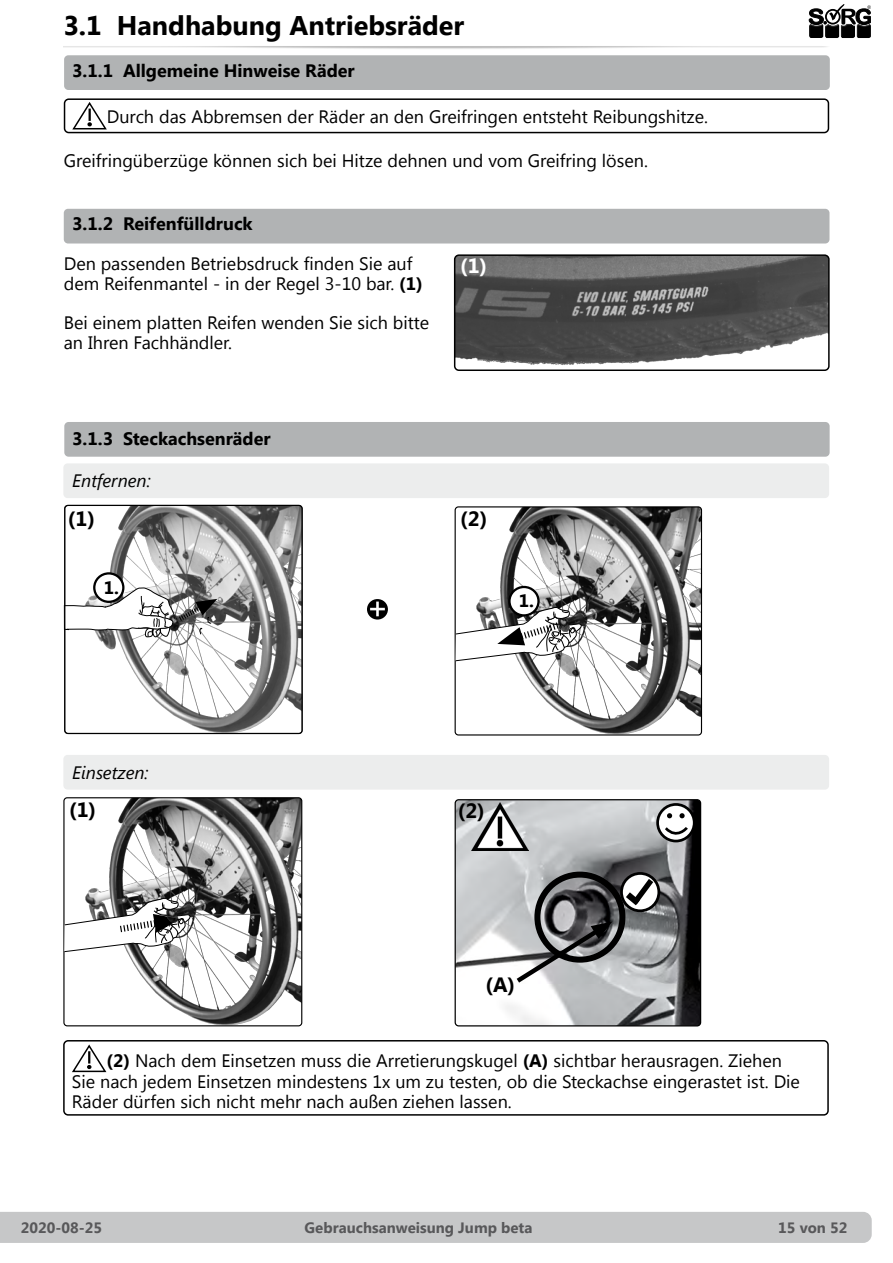
<style>
.page{position:relative;width:893px;height:1263px;background:#fff}
.page>*{position:absolute;margin:0;border:0;box-sizing:border-box;transform-origin:0 0}
.t1{font:700 27px "Segoe UI";color:#000}
.t2{font:700 20.7px "Segoe UI";color:#000}
.t3{font:700 20.7px "Segoe UI";color:#fff}
.t4{font:18px/20.4px "Segoe UI";color:#000}
.t5{font:700 18px "Segoe UI";color:#000}
.t6{font:italic 18px "Segoe UI";color:#000}
.t7{font:700 15px "Segoe UI";color:#58585a}
.s1{font-weight:700}
</style>
<div class="page">
<div style="left:0;top:1212px;width:872px;height:31px;background:#c6c7c8"></div>
<svg style="left:809px;top:4px;width:62px;height:34px"></svg>
<div style="left:809px;top:23px;width:15px;height:15px;background:#000;opacity:.75"></div>
<div style="left:63px;top:755px;width:766px;height:35px;background:#eceded;border-radius:4px"></div>
<div style="left:63px;top:463px;width:766px;height:35px;background:#eceded;border-radius:4px"></div>
<div style="left:64px;top:422px;width:766px;height:35px;background:#b1b3b4;border-radius:4px"></div>
<svg style="left:72px;top:1044px;width:35px;height:29px"></svg>
<div style="left:64px;top:209px;width:765px;height:34px;background:#b1b3b4;border-radius:4px"></div>
<img style="left:115px;top:505px;width:187px;height:227px">
<img style="left:93px;top:547px;width:141px;height:125px">
<svg style="left:63px;top:587px;width:154px;height:51px"></svg>
<div style="left:64px;top:505px;width:239px;height:229px;border:1px solid #000;border-radius:3px"></div>
<img style="left:476px;top:508px;width:225px;height:227px">
<div style="left:455px;top:506px;width:247px;height:229px;border:1px solid #000;border-radius:3px"></div>
<img style="left:542px;top:576px;width:69px;height:55px">
<svg style="left:455px;top:606px;width:128px;height:56px"></svg>
<div style="left:63px;top:1040px;width:766px;height:76px;border:2px solid #000;border-radius:4px"></div>
<div style="left:64px;top:55px;width:766px;height:35px;background:#b1b3b4;border-radius:4px"></div>
<img style="left:455px;top:800px;width:246px;height:226px">
<div style="left:455px;top:799px;width:246px;height:227px;border:1px solid #000;border-radius:3px"></div>
<svg style="left:512px;top:921px;width:100px;height:66px;background:#98999b"></svg>
<img style="left:472px;top:802px;width:57px;height:49px">
<div style="left:620px;top:872px;width:40px;height:40px;border:3px solid #000;border-radius:50%"></div>
<svg style="left:619px;top:873px;width:40px;height:38px"></svg>
<div style="left:534px;top:872px;width:91px;height:91px;border:6px solid #000;border-radius:50%"></div>
<div style="left:658px;top:804px;width:36px;height:37px;background:#fff;border-radius:50%"></div>
<div style="left:656px;top:803px;width:40px;height:39px;border:3px solid #000;border-radius:50%"></div>
<svg style="left:667px;top:813px;width:5px;height:5px"></svg>
<svg style="left:679px;top:813px;width:6px;height:5px"></svg>
<svg style="left:662px;top:827px;width:27px;height:13px"></svg>
<div style="left:94px;top:573px;width:29px;height:29px;background:#fff;border-radius:50%"></div>
<div style="left:93px;top:572px;width:31px;height:31px;border:2px solid #000;border-radius:50%"></div>
<div style="left:509px;top:587px;width:29px;height:28px;background:#fff;border-radius:50%"></div>
<div style="left:508px;top:586px;width:32px;height:30px;border:2px solid #000;border-radius:50%"></div>
<div style="left:367px;top:599px;width:21px;height:20px;background:#000;border-radius:50%"></div>
<svg style="left:370px;top:608px;width:15px;height:2px"></svg>
<hr style="left:376px;top:601px;width:3px;height:15px;background:#fff">
<img style="left:85px;top:798px;width:217px;height:228px">
<div style="left:63px;top:797px;width:239px;height:229px;border:1px solid #000;border-radius:3px"></div>
<img style="left:150px;top:866px;width:70px;height:56px">
<svg style="left:63px;top:897px;width:128px;height:55px"></svg>
<img style="left:457px;top:257px;width:370px;height:108px">
<div style="left:454px;top:254px;width:376px;height:117px;border:2px solid #000;border-radius:4px"></div>
<svg style="left:72px;top:102px;width:35px;height:28px"></svg>
<div style="left:64px;top:98px;width:765px;height:35px;border:2px solid #000;border-radius:4px"></div>
<h1 class="t1" style="left:63px;top:6px;width:402px">3.1 Handhabung Antriebsräder</h1>
<p class="t5" style="left:72px;top:58px;width:284px">3.1.1 Allgemeine Hinweise Räder</p>
<p class="t4" style="left:107px;top:106px;width:603px">Durch das Abbremsen der Räder an den Greifringen entsteht Reibungshitze.</p>
<p class="t4" style="left:64px;top:149px;width:586px">Greifringüberzüge können sich bei Hitze dehnen und vom Greifring lösen.</p>
<p class="t5" style="left:72px;top:211px;width:182px">3.1.2 Reifenfülldruck</p>
<p class="t4" style="left:64px;top:253px;width:360px;line-height:19.8px">Den passenden Betriebsdruck finden Sie auf dem Reifenmantel - in der Regel 3-10 bar. <span class="s1">(1)</span></p>
<p class="t4" style="left:64px;top:312px;width:367px;line-height:19.8px">Bei einem platten Reifen wenden Sie sich bitte an Ihren Fachhändler.</p>
<p class="t5" style="left:72px;top:425px;width:200px">3.1.3 Steckachsenräder</p>
<p class="t6" style="left:72px;top:468px;width:80px">Entfernen:</p>
<p class="t3" style="left:460px;top:251px;width:29px">(1)</p>
<p class="t2" style="left:68px;top:504px;width:29px">(1)</p>
<p class="t2" style="left:460px;top:504px;width:29px">(2)</p>
<p class="t5" style="left:104px;top:574px;width:17px">1.</p>
<p class="t5" style="left:519px;top:588px;width:17px">1.</p>
<p class="t6" style="left:72px;top:760px;width:78px">Einsetzen:</p>
<p class="t2" style="left:69px;top:795px;width:29px">(1)</p>
<p class="t2" style="left:458px;top:796px;width:29px">(2)</p>
<p class="t2" style="left:485px;top:970px;width:31px">(A)</p>
<p class="t4" style="left:72px;top:1049px;width:730px;text-indent:35px"><span class="s1">(2)</span> Nach dem Einsetzen muss die Arretierungskugel <span class="s1">(A)</span> sichtbar herausragen. Ziehen<br>Sie nach jedem Einsetzen mindestens 1x um zu testen, ob die Steckachse eingerastet ist. Die<br>Räder dürfen sich nicht mehr nach außen ziehen lassen.</p>
<p class="t7" style="left:21px;top:1217px;width:83px">2020-08-25</p>
<p class="t7" style="left:305px;top:1216px;width:229px">Gebrauchsanweisung Jump beta</p>
<p class="t7" style="left:778px;top:1217px;width:71px">15 von 52</p>
</div>
